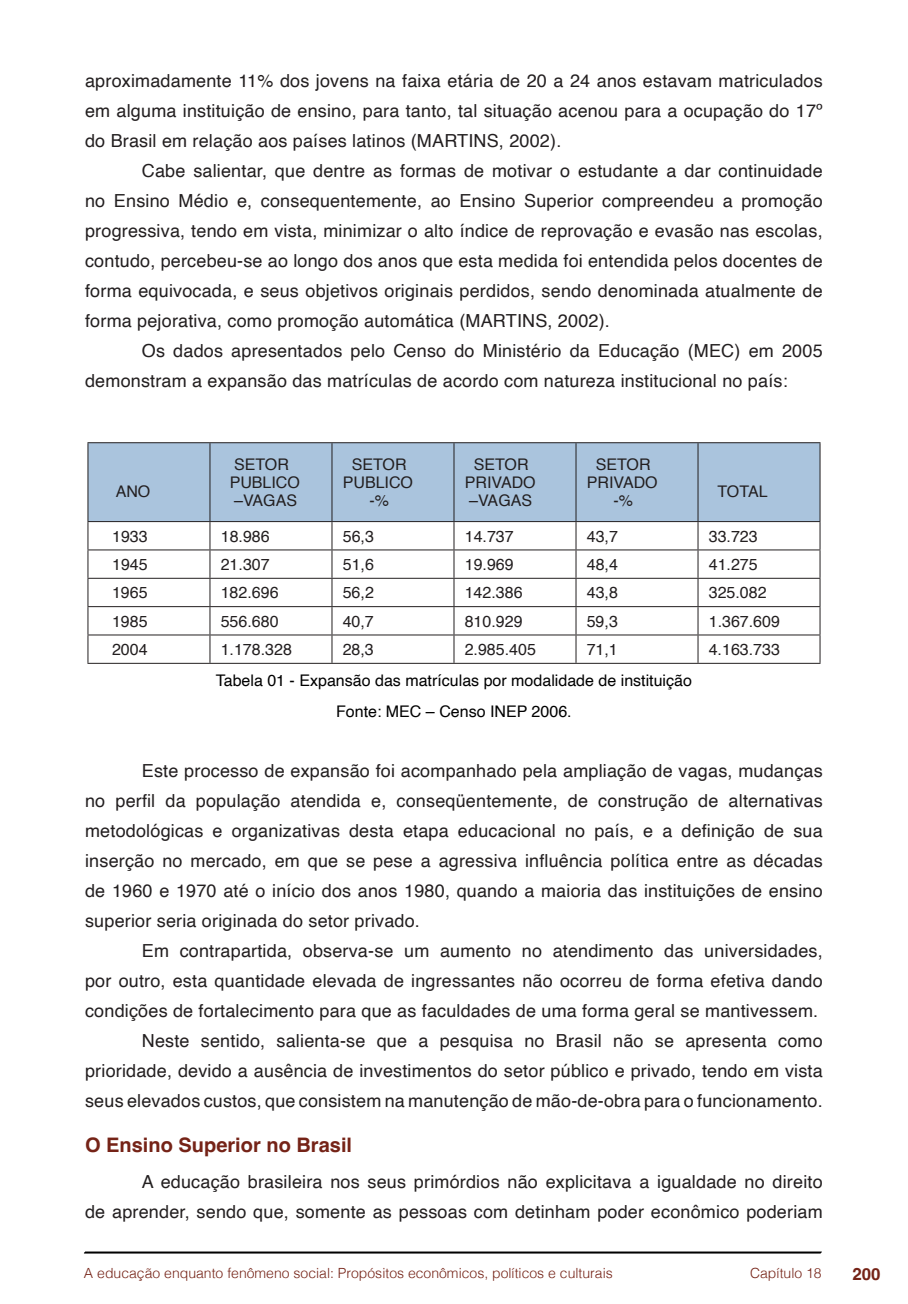
<style>
.page{position:relative;width:908px;height:1304px;background:#fff}
.page>*{position:absolute;margin:0;border:0;box-sizing:border-box;transform-origin:0 0}
.t1{font:700 20px "Helvetica";color:#752317}
.t2{font:18px/30px "Helvetica";letter-spacing:.01em;color:#231f20;text-align:justify}
.t3{font:700 16.8px "Helvetica";color:#752317}
.t4{font:16px/18px "Helvetica";color:#231f20;text-align:center}
.t5{font:16px/30.6px "Helvetica";color:#000;text-align:center}
.t6{font:300 14px "Helvetica";color:#752317}
</style>
<div class="page">
<svg style="left:84px;top:1251px;width:737px;height:3px"></svg>
<div style="left:88px;top:443px;width:731px;height:78px;background:#aac4dd"></div>
<hr style="left:87px;top:442px;width:123px;height:1px;background:#231f20">
<hr style="left:87px;top:443px;width:1px;height:78px;background:#231f20">
<hr style="left:210px;top:442px;width:122px;height:1px;background:#231f20">
<hr style="left:209px;top:443px;width:1px;height:78px;background:#231f20">
<hr style="left:332px;top:442px;width:122px;height:1px;background:#231f20">
<hr style="left:331px;top:443px;width:1px;height:78px;background:#231f20">
<hr style="left:454px;top:442px;width:121px;height:1px;background:#231f20">
<hr style="left:453px;top:443px;width:1px;height:78px;background:#231f20">
<hr style="left:575px;top:442px;width:122px;height:1px;background:#231f20">
<hr style="left:575px;top:443px;width:1px;height:78px;background:#231f20">
<hr style="left:697px;top:442px;width:123px;height:1px;background:#231f20">
<hr style="left:697px;top:443px;width:1px;height:78px;background:#231f20">
<hr style="left:819px;top:443px;width:1px;height:78px;background:#231f20">
<hr style="left:87px;top:521px;width:123px;height:1px;background:#231f20">
<hr style="left:210px;top:521px;width:122px;height:1px;background:#231f20">
<hr style="left:332px;top:521px;width:122px;height:1px;background:#231f20">
<hr style="left:454px;top:521px;width:121px;height:1px;background:#231f20">
<hr style="left:575px;top:521px;width:122px;height:1px;background:#231f20">
<hr style="left:697px;top:521px;width:123px;height:1px;background:#231f20">
<hr style="left:87px;top:549px;width:123px;height:1px;background:#231f20">
<hr style="left:210px;top:549px;width:122px;height:1px;background:#231f20">
<hr style="left:332px;top:549px;width:122px;height:1px;background:#231f20">
<hr style="left:454px;top:549px;width:121px;height:1px;background:#231f20">
<hr style="left:575px;top:549px;width:122px;height:1px;background:#231f20">
<hr style="left:697px;top:549px;width:123px;height:1px;background:#231f20">
<hr style="left:87px;top:578px;width:123px;height:1px;background:#231f20">
<hr style="left:210px;top:578px;width:122px;height:1px;background:#231f20">
<hr style="left:332px;top:578px;width:122px;height:1px;background:#231f20">
<hr style="left:454px;top:578px;width:121px;height:1px;background:#231f20">
<hr style="left:575px;top:578px;width:122px;height:1px;background:#231f20">
<hr style="left:697px;top:578px;width:123px;height:1px;background:#231f20">
<hr style="left:87px;top:606px;width:123px;height:1px;background:#231f20">
<hr style="left:210px;top:606px;width:122px;height:1px;background:#231f20">
<hr style="left:332px;top:606px;width:122px;height:1px;background:#231f20">
<hr style="left:454px;top:606px;width:121px;height:1px;background:#231f20">
<hr style="left:575px;top:606px;width:122px;height:1px;background:#231f20">
<hr style="left:697px;top:606px;width:123px;height:1px;background:#231f20">
<hr style="left:87px;top:634px;width:123px;height:1px;background:#231f20">
<svg style="left:87px;top:522px;width:1px;height:141px"></svg>
<hr style="left:210px;top:634px;width:122px;height:1px;background:#231f20">
<svg style="left:209px;top:522px;width:1px;height:141px"></svg>
<hr style="left:332px;top:634px;width:122px;height:1px;background:#231f20">
<svg style="left:331px;top:522px;width:1px;height:141px"></svg>
<hr style="left:454px;top:634px;width:121px;height:1px;background:#231f20">
<svg style="left:453px;top:522px;width:1px;height:141px"></svg>
<hr style="left:575px;top:634px;width:122px;height:1px;background:#231f20">
<svg style="left:575px;top:522px;width:1px;height:141px"></svg>
<hr style="left:697px;top:634px;width:123px;height:1px;background:#231f20">
<svg style="left:697px;top:522px;width:1px;height:141px"></svg>
<svg style="left:819px;top:522px;width:1px;height:141px"></svg>
<hr style="left:87px;top:663px;width:123px;height:1px;background:#231f20">
<hr style="left:210px;top:663px;width:122px;height:1px;background:#231f20">
<hr style="left:332px;top:663px;width:122px;height:1px;background:#231f20">
<hr style="left:454px;top:663px;width:121px;height:1px;background:#231f20">
<hr style="left:575px;top:663px;width:122px;height:1px;background:#231f20">
<hr style="left:697px;top:663px;width:123px;height:1px;background:#231f20">
<p class="t2" style="left:85px;top:66px;width:738px">aproximadamente 11% dos jovens na faixa etária de 20 a 24 anos estavam matriculados em alguma instituição de ensino, para tanto, tal situação acenou para a ocupação do 17º do Brasil em relação aos países latinos (MARTINS, 2002).</p>
<p class="t2" style="left:85px;top:156px;width:738px;text-indent:57px">Cabe salientar, que dentre as formas de motivar o estudante a dar continuidade no Ensino Médio e, consequentemente, ao Ensino Superior compreendeu a promoção progressiva, tendo em vista, minimizar o alto índice de reprovação e evasão nas escolas, contudo, percebeu-se ao longo dos anos que esta medida foi entendida pelos docentes de forma equivocada, e seus objetivos originais perdidos, sendo denominada atualmente de forma pejorativa, como promoção automática (MARTINS, 2002).</p>
<p class="t2" style="left:85px;top:336px;width:738px;text-indent:57px">Os dados apresentados pelo Censo do Ministério da Educação (MEC) em 2005 demonstram a expansão das matrículas de acordo com natureza institucional no país:</p>
<p class="t4" style="left:116px;top:483px;width:36px">ANO</p>
<p class="t4" style="left:229px;top:456px;width:72px;text-align:left">SETOR<br>PUBLICO –VAGAS</p>
<p class="t4" style="left:342px;top:456px;width:72px">SETOR<br>PUBLICO -%</p>
<p class="t4" style="left:464px;top:456px;width:72px">SETOR<br>PRIVADO –VAGAS</p>
<p class="t4" style="left:586px;top:456px;width:72px">SETOR<br>PRIVADO -%</p>
<p class="t4" style="left:717px;top:483px;width:52px">TOTAL</p>
<p class="t4" style="left:112px;top:528px;width:37px">1933</p>
<p class="t4" style="left:221px;top:528px;width:50px">18.986</p>
<p class="t4" style="left:342px;top:528px;width:33px">56,3</p>
<p class="t4" style="left:464px;top:528px;width:50px">14.737</p>
<p class="t4" style="left:586px;top:528px;width:33px">43,7</p>
<p class="t4" style="left:708px;top:528px;width:50px">33.723</p>
<p class="t4" style="left:112px;top:556px;width:37px">1945</p>
<p class="t4" style="left:221px;top:556px;width:50px">21.307</p>
<p class="t4" style="left:342px;top:556px;width:33px">51,6</p>
<p class="t4" style="left:464px;top:556px;width:50px">19.969</p>
<p class="t4" style="left:586px;top:556px;width:33px">48,4</p>
<p class="t4" style="left:708px;top:556px;width:50px">41.275</p>
<p class="t4" style="left:112px;top:584px;width:37px">1965</p>
<p class="t4" style="left:221px;top:584px;width:59px">182.696</p>
<p class="t4" style="left:342px;top:584px;width:33px">56,2</p>
<p class="t4" style="left:464px;top:584px;width:59px">142.386</p>
<p class="t4" style="left:586px;top:584px;width:33px">43,8</p>
<p class="t4" style="left:708px;top:584px;width:59px">325.082</p>
<p class="t4" style="left:112px;top:613px;width:37px">1985</p>
<p class="t4" style="left:220px;top:613px;width:59px">556.680</p>
<p class="t4" style="left:342px;top:613px;width:33px">40,7</p>
<p class="t4" style="left:464px;top:613px;width:59px">810.929</p>
<p class="t4" style="left:586px;top:613px;width:33px">59,3</p>
<p class="t4" style="left:708px;top:613px;width:73px">1.367.609</p>
<p class="t4" style="left:112px;top:641px;width:37px">2004</p>
<p class="t4" style="left:220px;top:641px;width:73px">1.178.328</p>
<p class="t4" style="left:342px;top:641px;width:33px">28,3</p>
<p class="t4" style="left:464px;top:641px;width:73px">2.985.405</p>
<p class="t4" style="left:586px;top:641px;width:33px">71,1</p>
<p class="t4" style="left:708px;top:641px;width:73px">4.163.733</p>
<p class="t5" style="left:216px;top:666px;width:477px">Tabela 01 - Expansão das matrículas por modalidade de instituição<br>Fonte: MEC – Censo INEP 2006.</p>
<p class="t2" style="left:85px;top:756px;width:738px;text-indent:57px">Este processo de expansão foi acompanhado pela ampliação de vagas, mudanças no perfil da população atendida e, conseqüentemente, de construção de alternativas metodológicas e organizativas desta etapa educacional no país, e a definição de sua inserção no mercado, em que se pese a agressiva influência política entre as décadas de 1960 e 1970 até o início dos anos 1980, quando a maioria das instituições de ensino superior seria originada do setor privado.</p>
<p class="t2" style="left:85px;top:936px;width:738px;text-align:right">Em contrapartida, observa-se um aumento no atendimento das universidades,<br>por outro, esta quantidade elevada de ingressantes não ocorreu de forma efetiva dando condições de fortalecimento para que as faculdades de uma forma geral se mantivessem.<br>Neste sentido, salienta-se que a pesquisa no Brasil não se apresenta como prioridade, devido a ausência de investimentos do setor público e privado, tendo em vista seus elevados custos, que consistem na manutenção de mão-de-obra para o funcionamento.</p>
<p class="t1" style="left:85px;top:1133px;width:268px">O Ensino Superior no Brasil</p>
<p class="t2" style="left:85px;top:1167px;width:738px;text-align:right">A educação brasileira nos seus primórdios não explicitava a igualdade no direito<br>de aprender, sendo que, somente as pessoas com detinham poder econômico poderiam</p>
<p class="t6" style="left:84px;top:1261px;width:530px">A educação enquanto fenômeno social: Propósitos econômicos, políticos e culturais</p>
<p class="t6" style="left:749px;top:1261px;width:73px">Capítulo 18</p>
<p class="t3" style="left:851px;top:1264px;width:30px">200</p>
</div>
